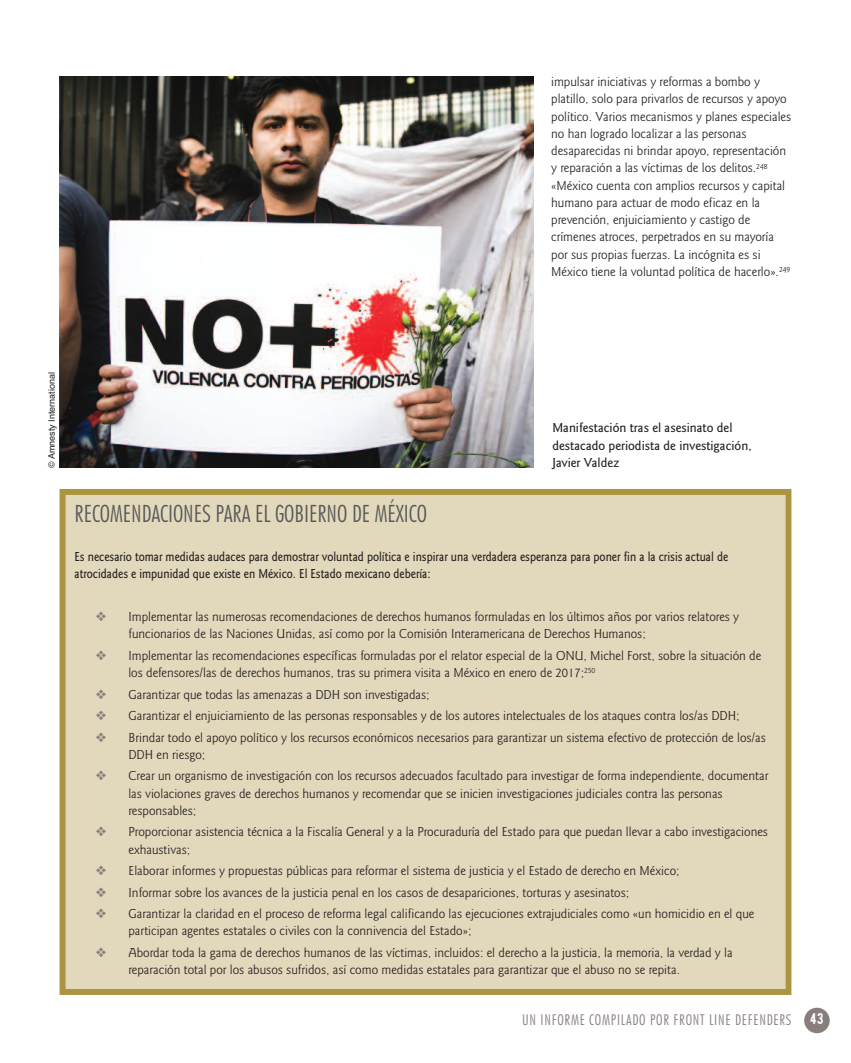
<style>
.page{position:relative;width:851px;height:1063px;background:#fff}
.page>*{position:absolute;margin:0;border:0;box-sizing:border-box;transform-origin:0 0}
.t1{font:300 condensed 24px "Futura BT";color:#57585a}
.t2{font:300 condensed 15px "Futura BT";letter-spacing:.05em;color:#887f7c}
.t3{font:13.5px/17.2px "Goudy Sans";color:#231f20}
.t4{font:500 13.5px/17.2px "Goudy Sans";color:#231f20;scale:.9 1}
.t5{font:500 13.5px/17.2px "Goudy Sans";color:#231f20}
.t6{font:9px "Helvetica";color:#231f20}
.s1{color:#887f7c}
.s2{font-family:"Stout Rough";font-weight:400;font-stretch:normal;color:#fff}
</style>
<div class="page">
<div style="left:804px;top:1008px;width:25px;height:25px;background:#887f7c;border-radius:50%"></div>
<div style="left:66px;top:495px;width:719px;height:494px;background:#e2d8bb"></div>
<div style="left:60px;top:489px;width:731px;height:506px;border:6px solid #ab9540"></div>
<img style="left:60px;top:77px;width:473px;height:391px">
<p class="t3" style="left:551px;top:74px;width:241px">impulsar iniciativas y reformas a bombo y platillo, solo para privarlos de recursos y apoyo político. Varios mecanismos y planes especiales no han logrado localizar a las personas desaparecidas ni brindar apoyo, representación y reparación a las víctimas de los delitos.<sup>248 </sup>«México cuenta con amplios recursos y capital humano para actuar de modo eficaz en la prevención, enjuiciamiento y castigo de crímenes atroces, perpetrados en su mayoría por sus propias fuerzas. La incógnita es si México tiene la voluntad política de hacerlo».<sup>249</sup></p>
<p class="t6" style="left:46px;top:468px;width:97px;rotate:-90deg">© Amnesty International</p>
<p class="t5" style="left:552px;top:420px;width:201px">Manifestación tras el asesinato del destacado periodista de investigación,</p>
<p class="t5" style="left:552px;top:455px;width:69px">Javier Valdez</p>
<h1 class="t1" style="left:75px;top:504px;width:354px">RECOMENDACIONES PARA EL GOBIERNO DE MÉXICO</h1>
<p class="t4" style="left:75px;top:549px;width:727px">Es necesario tomar medidas audaces para demostrar voluntad política e inspirar una verdadera esperanza para poner fin a la crisis actual de atrocidades e impunidad que existe en México. El Estado mexicano debería:</p>
<p class="t3" style="left:128px;top:609px;width:612px;text-indent:-33px"><span class="s1">❖</span> Implementar las numerosas recomendaciones de derechos humanos formuladas en los últimos años por varios relatores y funcionarios de las Naciones Unidas, así como por la Comisión Interamericana de Derechos Humanos;</p>
<p class="t3" style="left:128px;top:648px;width:634px;text-indent:-33px"><span class="s1">❖</span> Implementar las recomendaciones específicas formuladas por el relator especial de la ONU, Michel Forst, sobre la situación de los defensores/las de derechos humanos, tras su primera visita a México en enero de 2017;<sup>250</sup></p>
<p class="t3" style="left:96px;top:686px;width:335px"><span class="s1">❖</span> Garantizar que todas las amenazas a DDH son investigadas;</p>
<p class="t3" style="left:96px;top:708px;width:645px"><span class="s1">❖</span> Garantizar el enjuiciamiento de las personas responsables y de los autores intelectuales de los ataques contra los/as DDH;</p>
<p class="t3" style="left:128px;top:729px;width:638px;text-indent:-33px"><span class="s1">❖</span> Brindar todo el apoyo político y los recursos económicos necesarios para garantizar un sistema efectivo de protección de los/as<br>DDH en riesgo;</p>
<p class="t3" style="left:128px;top:768px;width:641px;text-indent:-33px"><span class="s1">❖</span> Crear un organismo de investigación con los recursos adecuados facultado para investigar de forma independiente, documentar las violaciones graves de derechos humanos y recomendar que se inicien investigaciones judiciales contra las personas responsables;</p>
<p class="t3" style="left:128px;top:824px;width:641px;text-indent:-33px"><span class="s1">❖</span> Proporcionar asistencia técnica a la Fiscalía General y a la Procuraduría del Estado para que puedan llevar a cabo investigaciones exhaustivas;</p>
<p class="t3" style="left:96px;top:863px;width:585px"><span class="s1">❖</span> Elaborar informes y propuestas públicas para reformar el sistema de justicia y el Estado de derecho en México;</p>
<p class="t3" style="left:96px;top:884px;width:535px"><span class="s1">❖</span> Informar sobre los avances de la justicia penal en los casos de desapariciones, torturas y asesinatos;</p>
<p class="t3" style="left:128px;top:906px;width:627px;text-indent:-33px"><span class="s1">❖</span> Garantizar la claridad en el proceso de reforma legal calificando las ejecuciones extrajudiciales como «un homicidio en el que participan agentes estatales o civiles con la connivencia del Estado»;</p>
<p class="t3" style="left:128px;top:945px;width:605px;text-indent:-33px"><span class="s1">❖</span> Abordar toda la gama de derechos humanos de las víctimas, incluidos: el derecho a la justicia, la memoria, la verdad y la reparación total por los abusos sufridos, así como medidas estatales para garantizar que el abuso no se repita.</p>
<p class="t2" style="left:522px;top:1014px;width:303px">UN INFORME COMPILADO POR FRONT LINE DEFENDERS <span class="s2">43</span></p>
</div>
